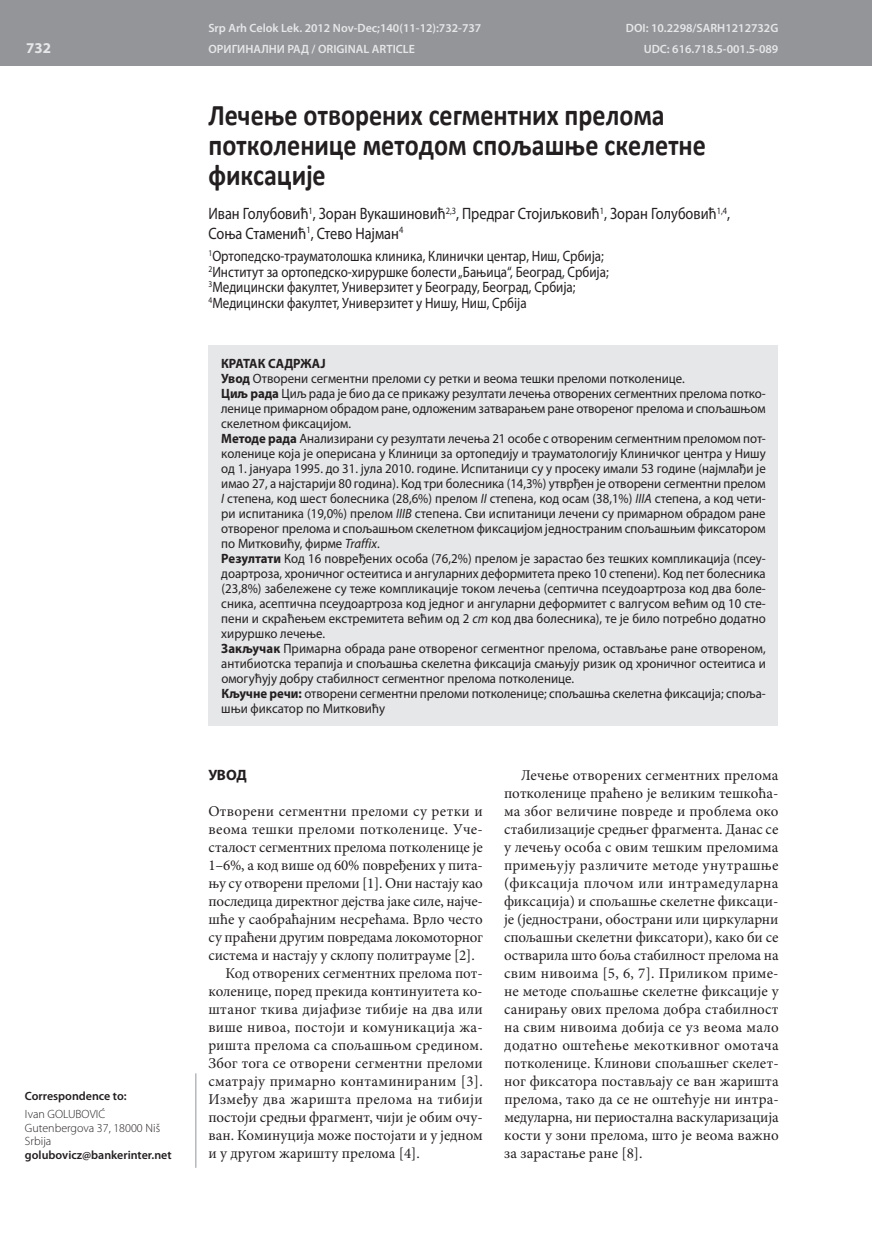
<style>
.page{position:relative;width:872px;height:1234px;background:#fff}
.page>*{position:absolute;margin:0;border:0;box-sizing:border-box;transform-origin:0 0}
.t1{font:700 30px/30px "Calibri";color:#231f20;scale:.87 1}
.t2{font:16.5px/19.5px "Myriad Pro";color:#231f20;scale:.87 1}
.t3{font:15px/18px "Minion Pro";color:#231f20;text-align:justify}
.t4{font:15px/15.8px "Myriad Pro";color:#231f20;scale:.87 1}
.t5{font:15px "Minion Pro";letter-spacing:-.02em;color:#231f20}
.t6{font:15px "Minion Pro";letter-spacing:.02em;color:#231f20}
.t7{font:15px "Minion Pro";letter-spacing:.025em;color:#231f20}
.t8{font:700 15px "Myriad Pro";color:#231f20}
.t9{font:700 15px "Myriad Pro";color:#e6e7e9}
.t10{font:13.5px/15px "Myriad Pro";color:#231f20;scale:.95 1}
.t11{font:600 12px "Myriad Pro";color:#e6e7e9}
.t12{font:600 12px "Myriad Pro";color:#231f20}
.t13{font:300 12px/13.5px "Myriad Pro";color:#231f20}
.s1{font-weight:700}
.s2{font-style:italic}
</style>
<div class="page">
<div style="left:0;top:0;width:872px;height:66px;background:#939598"></div>
<hr style="left:196px;top:1073px;width:1px;height:94px;background:#939598">
<div style="left:208px;top:344px;width:570px;height:381px;background:#e6e7e9"></div>
<p class="t9" style="left:26px;top:38px;width:26px">732</p>
<p class="t12" style="left:25px;top:1088px;width:103px">Correspondence to:</p>
<p class="t13" style="left:25px;top:1107px;width:137px">Ivan GOLUBOVIĆ<br>Gutenbergova 37, 18000 Niš<br>Srbija</p>
<p class="t12" style="left:25px;top:1146px;width:148px">golubovicz@bankerinter.net</p>
<p class="t11" style="left:208px;top:20px;width:274px">Srp Arh Celok Lek. 2012 Nov-Dec;140(11-12):732-737</p>
<p class="t11" style="left:626px;top:20px;width:154px">DOI: 10.2298/SARH1212732G</p>
<p class="t11" style="left:208px;top:42px;width:208px">ОРИГИНАЛНИ РАД / ORIGINAL ARTICLE</p>
<p class="t11" style="left:643px;top:42px;width:136px">UDC: 616.718.5-001.5-089</p>
<h1 class="t1" style="left:208px;top:98px;width:573px">Лечење отворених сегментних прелома потколенице методом спољашње скелетне фиксације</h1>
<p class="t2" style="left:208px;top:203px;width:601px">Иван Голубовић<sup>1</sup>, Зоран Вукашиновић<sup>2,3</sup>, Предраг Стојиљковић<sup>1</sup>, Зоран Голубовић<sup>1,4</sup>,<br>Соња Стаменић<sup>1</sup>, Стево Најман<sup>4</sup></p>
<p class="t4" style="left:208px;top:247px;width:461px"><sup>1</sup>Ортопедско-трауматолошка клиника, Клинички центар, Ниш, Србија; <sup>2</sup>Институт за ортопедско-хируршке болести „Бањица“, Београд, Србија; <sup>3</sup>Медицински факултет, Универзитет у Београду, Београд, Србија; <sup>4</sup>Медицински факултет, Универзитет у Нишу, Ниш, Србija</p>
<p class="t10" style="left:221px;top:355px;width:575px"><span class="s1">КРАТАК САДРЖАЈ<br>Увод</span> Отво ре ни сег мент ни пре ло ми су рет ки и ве о ма те шки пре ло ми пот ко ле ни це.<br><span class="s1">Циљ рада</span> Циљ рада је био да се прикажу резултати лечења отворених сегментних прелома потко&shy;ленице примарном обрадом ране, одложеним затварањем ране отвореног прелома и спољашњом скелет ном фик са ци јом.<br><span class="s1">Методе рада</span> Анализирани су резултати лечења 21 особе с отвореним сегментним преломом пот&shy;коленице која је оперисана у Клиници за ортопедију и тра у матологију Клиничког центра у Нишу од 1. ја ну а ра 1995. до 31. ју ла 2010. го ди не. Ис пи та ни ци су у про се ку има ли 53 го ди не (нај мла ђи је имао 27, а најстарији 80 година). Код три болесника (14,3%) утврђен је отворени сегментни прелом <span class="s2">I</span> степена, код шест болесника (28,6%) прелом <span class="s2">II</span> степена, код осам (38,1%) <span class="s2">IIIA</span> степена, а код чети&shy;ри испитаника (19,0%) прелом <span class="s2">IIIB</span> степена. Сви испитаници лечени су примарном обрадом ра не отво ре ног пре ло ма и спо ља шњом ске лет ном фик са ци јом јед но стра ним спо ља шњим фик сато ром по Мит ко ви ћу, фир ме <span class="s2">Traf-fix</span>.<br><span class="s1">Резултати</span> Код 16 повређених особа (76,2%) прелом је зарастао без тешких компликација (псе у&shy;доартроза, хроничног осте и тиса и ангуларних деформитета преко 10 степени). Код пет болесни ка (23,8%) забележене су теже компликације током лечења (септична псе у доартроза код два боле&shy;сника, асептична псе у доартроза код једног и ангуларни деформитет с валгусом већим од 10 сте&shy;пени и скраћењем екстремитета већим од 2 <span class="s2">cm</span> код два болесника), те је било потребно додат но хи рур шко ле че ње.<br><span class="s1">Закључак</span> Примарна обрада ране отвореног сегментног прелома, остављање ране отвореном, антибиотска терапија и спољашња ске лет на фиксација смањују ризик од хроничног осте и ти са и омо гућу ју до бру ста бил ност сег мент ног пре ло ма пот ко ле ни це.<br><span class="s1">Кључне речи:</span> отворени сегментни преломи потколенице; спољашња скелетна фиксација; споља&shy;шњи фик са тор по Мит ко ви ћу</p>
<p class="t8" style="left:208px;top:765px;width:40px">УВОД</p>
<p class="t3" style="left:208px;top:802px;width:276px">Отворени сегментни преломи су ретки и</p>
<p class="t3" style="left:208px;top:820px;width:276px">ве о ма тешки преломи потколенице. Уче-</p>
<p class="t3" style="left:208px;top:838px;width:276px">сталост сегментних прелома потколенице је</p>
<p class="t3" style="left:208px;top:856px;width:276px">1–6%, а код више од 60% повређених у пита-</p>
<p class="t3" style="left:208px;top:874px;width:276px">њу су отворени преломи [1]. Они настају као</p>
<p class="t5" style="left:208px;top:891px;width:276px">последица директног дејства јаке силе, најче-</p>
<p class="t3" style="left:208px;top:910px;width:276px">шће у са о браћајним несрећама. Врло често</p>
<p class="t3" style="left:208px;top:928px;width:276px">су праћени другим повредама локомоторног</p>
<p class="t3" style="left:208px;top:946px;width:268px">система и настају у склопу политра у ме [2].</p>
<p class="t3" style="left:225px;top:964px;width:259px">Код отворених сегментних прело ма пот-</p>
<p class="t3" style="left:208px;top:982px;width:276px">коле ни це, поред пре ки да кон ти ну и тета ко-</p>
<p class="t3" style="left:208px;top:1000px;width:276px">штаног ткива дијафизе тибије на два или</p>
<p class="t3" style="left:208px;top:1018px;width:276px">више нивоа, постоји и комуникација жа-</p>
<p class="t3" style="left:208px;top:1036px;width:276px">ришта прелома са спољашњом средином.</p>
<p class="t3" style="left:208px;top:1054px;width:276px">Због тога се отворени сегментни преломи</p>
<p class="t6" style="left:208px;top:1071px;width:276px">сматрају примарно контаминираним [3].</p>
<p class="t7" style="left:208px;top:1089px;width:276px">Између два жаришта прелома на тибији</p>
<p class="t3" style="left:208px;top:1108px;width:276px">постоји средњи фрагмент, чији је обим очу-</p>
<p class="t3" style="left:208px;top:1126px;width:276px">ван. Коминуција може постојати и у једном</p>
<p class="t3" style="left:208px;top:1144px;width:213px">и у дру гом жа ришту пре лома [4].</p>
<p class="t3" style="left:504px;top:766px;width:276px;text-indent:17px">Лечење отворених сегментних прелома потколе ни це пра ће но је ве ли ким тешко ћа&shy;ма због величине повреде и проблема око стабилизације средњег фрагмента. Данас се у лечењу особа с овим тешким преломима примењују различите методе унутрашње (фиксација плочом или интрамедуларна фиксација) и спољашње скелетне фиксаци&shy;је (једнострани, обострани или циркуларни спољашњи скелетни фиксатори), како би се остварила што боља стабилност прелома на свим ниво и ма [5, 6, 7]. Приликом приме&shy;не ме то де спољашње скелетне фиксације у санирању ових пре ло ма добра стабил ност на свим ниво и ма добија се уз ве о ма мало додатно оштећење мекоткивног омотача потколенице. Клинови спољашњег скелет&shy;ног фиксатора постављају се ван жаришта пре ло ма, тако да се не оштећује ни интра&shy;медуларна, ни пери о стална васкуларизација кости у зони прелома, што је ве о ма важно за зараста ње ране [8].</p>
</div>
